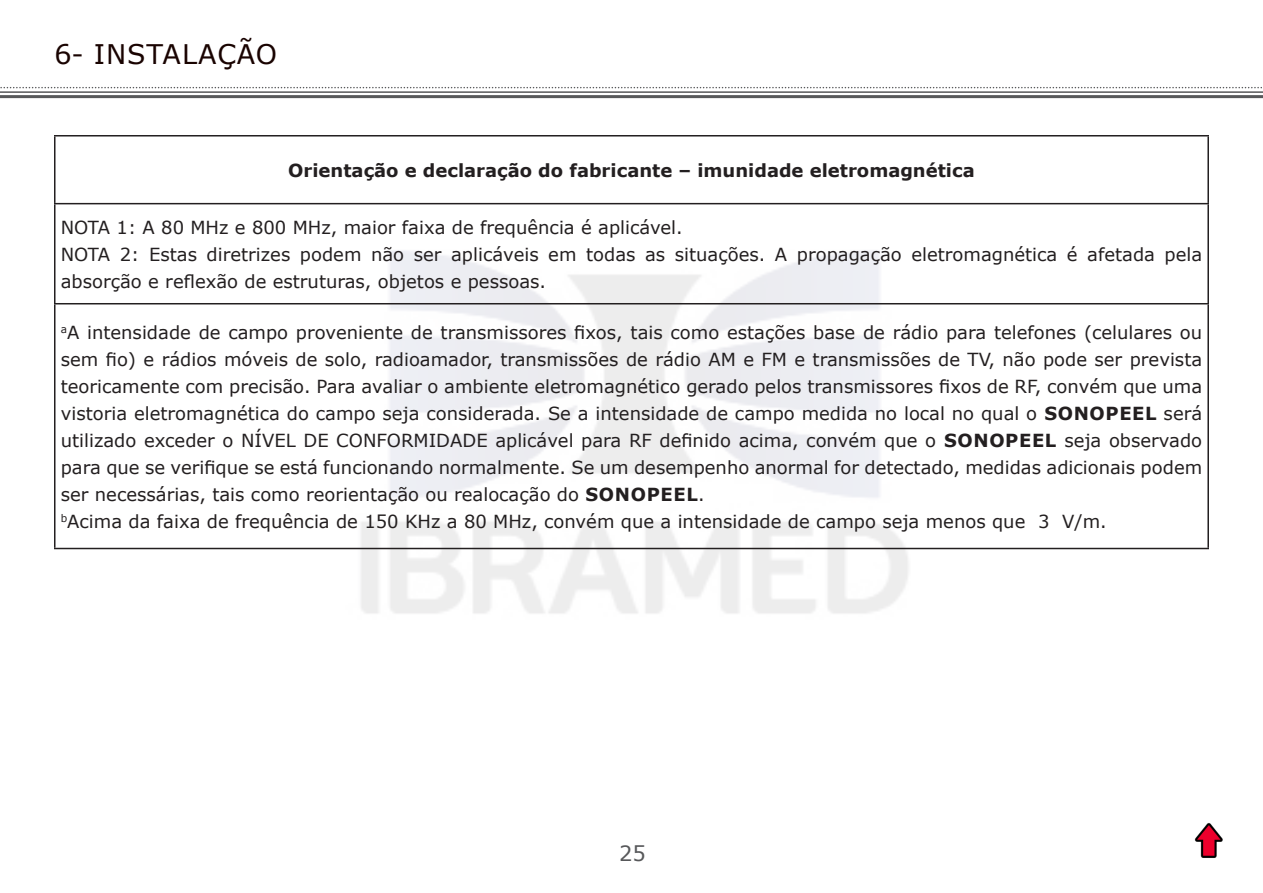
<style>
.page{position:relative;width:1263px;height:893px;background:#fff}
.page>*{position:absolute;margin:0;border:0;box-sizing:border-box;transform-origin:0 0}
.t1{font:27px "Verdana";letter-spacing:.035em;color:#190300}
.t2{font:21px "Verdana";color:#57585a}
.Texto{font:18px/27px "Verdana";color:#231f20}
.Texto-2{font:700 18px "Verdana";color:#231f20}
.s1{font-weight:700}
</style>
<div class="page">
<svg style="left:0;top:87px;width:1262px;height:1px"></svg>
<hr style="left:0;top:91px;width:1263px;height:2px;background:#57585a">
<hr style="left:0;top:95px;width:1263px;height:3px;background:#57585a">
<img style="left:1194px;top:823px;width:29px;height:35px">
<hr style="left:54px;top:135px;width:1155px;height:2px;background:#231f20">
<hr style="left:54px;top:137px;width:2px;height:66px;background:#231f20">
<hr style="left:1207px;top:137px;width:2px;height:66px;background:#231f20">
<hr style="left:54px;top:203px;width:1155px;height:1px;background:#231f20">
<hr style="left:54px;top:204px;width:2px;height:99px;background:#231f20">
<hr style="left:1207px;top:204px;width:2px;height:99px;background:#231f20">
<hr style="left:54px;top:303px;width:1155px;height:1px;background:#231f20">
<hr style="left:54px;top:304px;width:2px;height:244px;background:#231f20">
<hr style="left:1207px;top:304px;width:2px;height:244px;background:#231f20">
<hr style="left:54px;top:548px;width:1155px;height:1px;background:#231f20">
<p class="t1" style="left:54px;top:36px;width:224px">6- INSTALAÇÃO</p>
<p class="Texto-2" style="left:288px;top:157px;width:688px">Orientação e declaração do fabricante – imunidade eletromagnética</p>
<p class="Texto" style="left:61px;top:213px;width:623px">NOTA 1: A 80 MHz e 800 MHz, maior faixa de frequência é aplicável.</p>
<p class="Texto" style="left:61px;top:240px;width:1143px">NOTA 2: Estas diretrizes podem não ser aplicáveis em todas as situações. A propagação eletromagnética é afetada pela absorção e reflexão de estruturas, objetos e pessoas.</p>
<p class="Texto" style="left:61px;top:318px;width:1143px;text-align:justify"><sup>a</sup>A intensidade de campo proveniente de transmissores fixos, tais como estações base de rádio para telefones (celulares ou sem fio) e rádios móveis de solo, radioamador, transmissões de rádio AM e FM e transmissões de TV, não pode ser prevista teoricamente com precisão. Para avaliar o ambiente eletromagnético gerado pelos transmissores fixos de RF, convém que uma vistoria eletromagnética do campo seja considerada. Se a intensidade de campo medida no local no qual o <span class="s1">SONOPEEL</span> será utilizado exceder o NÍVEL DE CONFORMIDADE aplicável para RF definido acima, convém que o <span class="s1">SONOPEEL</span> seja observado para que se verifique se está funcionando normalmente. Se um desempenho anormal for detectado, medidas adicionais podem ser necessárias, tais como reorientação ou realocação do <span class="s1">SONOPEEL</span>.</p>
<p class="Texto" style="left:61px;top:507px;width:1047px"><sup>b</sup>Acima da faixa de frequência de 150 KHz a 80 MHz, convém que a intensidade de campo seja menos que 3 V/m.</p>
<p class="t2" style="left:619px;top:839px;width:28px">25</p>
</div>
